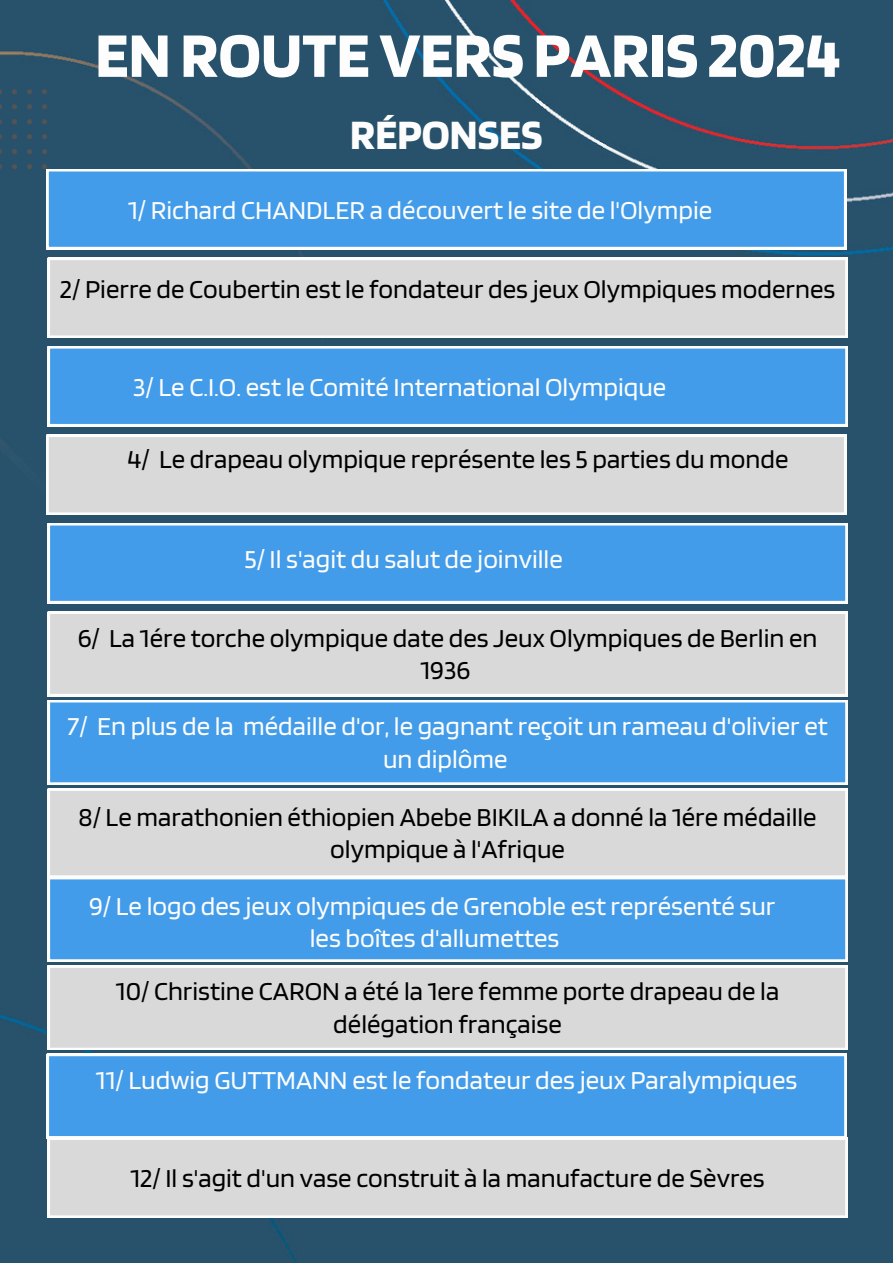
<style>
.page{position:relative;width:893px;height:1264px;background:#fff}
.page>*{position:absolute;margin:0;border:0;box-sizing:border-box;transform-origin:0 0}
.t1{font:700 66px "Blinker";color:#fdfdfd}
.t2{font:700 43.5px "Blinker";color:#fdfdfd}
.t3{font:27px/32.5px "Blinker";color:#000;text-align:center}
.t4{font:27px/32.5px "Blinker";color:#fdfdfd;text-align:center}
</style>
<div class="page">
<div style="left:0;top:0;width:892px;height:1262px;background:#28526b"></div>
<svg style="left:47px;top:169px;width:799px;height:80px;background:#4ea2ea"></svg>
<svg style="left:12px;top:89px;width:5px;height:5px"></svg>
<svg style="left:12px;top:104px;width:5px;height:5px"></svg>
<svg style="left:12px;top:119px;width:5px;height:5px"></svg>
<svg style="left:12px;top:134px;width:5px;height:5px"></svg>
<svg style="left:12px;top:149px;width:5px;height:5px"></svg>
<svg style="left:12px;top:164px;width:5px;height:5px"></svg>
<svg style="left:27px;top:89px;width:5px;height:5px"></svg>
<svg style="left:27px;top:104px;width:5px;height:5px"></svg>
<svg style="left:27px;top:119px;width:5px;height:5px"></svg>
<svg style="left:27px;top:134px;width:5px;height:5px"></svg>
<svg style="left:27px;top:149px;width:5px;height:5px"></svg>
<svg style="left:27px;top:164px;width:5px;height:5px"></svg>
<svg style="left:42px;top:89px;width:5px;height:5px"></svg>
<svg style="left:42px;top:104px;width:5px;height:5px"></svg>
<svg style="left:42px;top:119px;width:5px;height:5px"></svg>
<svg style="left:42px;top:134px;width:5px;height:5px"></svg>
<svg style="left:42px;top:149px;width:5px;height:5px"></svg>
<svg style="left:42px;top:164px;width:5px;height:5px"></svg>
<div style="left:48px;top:258px;width:799px;height:80px;background:#d9d9d9"></div>
<svg style="left:48px;top:346px;width:799px;height:80px;background:#4ea2ea"></svg>
<div style="left:47px;top:435px;width:799px;height:79px;background:#d9d9d9"></div>
<svg style="left:48px;top:523px;width:799px;height:80px;background:#4ea2ea"></svg>
<div style="left:48px;top:611px;width:799px;height:85px;background:#d9d9d9"></div>
<div style="left:48px;top:700px;width:799px;height:84px;background:#439ce9"></div>
<svg style="left:48px;top:788px;width:799px;height:89px;background:#dbdbdb"></svg>
<div style="left:48px;top:877px;width:799px;height:84px;background:#439ce9"></div>
<div style="left:48px;top:965px;width:799px;height:84px;background:#d9d9d9"></div>
<div style="left:47px;top:1053px;width:799px;height:85px;background:#439ce9"></div>
<div style="left:48px;top:1137px;width:799px;height:80px;background:#d9d9d9"></div>
<h1 class="t1" style="left:95px;top:13px;width:746px">ENROUTEVERS PARIS 2024</h1>
<h2 class="t2" style="left:350px;top:107px;width:193px">RÉPONSES</h2>
<p class="t4" style="left:128px;top:192px;width:585px">1/ Richard CHANDLER a découvert le site de l'Olympie</p>
<p class="t3" style="left:60px;top:272px;width:776px">2/ Pierre de Coubertin est le fondateur des jeux Olympiques modernes</p>
<p class="t4" style="left:133px;top:370px;width:534px">3/ Le C.I.O. est le Comité International Olympique</p>
<p class="t3" style="left:128px;top:442px;width:662px">4/ Le drapeau olympique représente les 5 parties du monde</p>
<p class="t4" style="left:244px;top:542px;width:320px">5/ Il s'agit du salut de joinville</p>
<p class="t3" style="left:78px;top:620px;width:741px">6/ La 1ére torche olympique date des Jeux Olympiques de Berlin en<br>1936</p>
<p class="t4" style="left:67px;top:709px;width:761px">7/ En plus de la médaille d'or, le gagnant reçoit un rameau d'olivier et un diplôme</p>
<p class="t3" style="left:79px;top:799px;width:739px">8/ Le marathonien éthiopien Abebe BIKILA a donné la 1ére médaille olympique à l'Afrique</p>
<p class="t4" style="left:89px;top:888px;width:687px">9/ Le logo des jeux olympiques de Grenoble est représenté sur les boîtes d'allumettes</p>
<p class="t3" style="left:116px;top:974px;width:665px">10/ Christine CARON a été la 1ere femme porte drapeau de la délégation française</p>
<p class="t4" style="left:96px;top:1062px;width:702px">11/ Ludwig GUTTMANN est le fondateur des jeux Paralympiques</p>
<p class="t3" style="left:130px;top:1161px;width:635px">12/ Il s'agit d'un vase construit à la manufacture de Sèvres</p>
</div>
